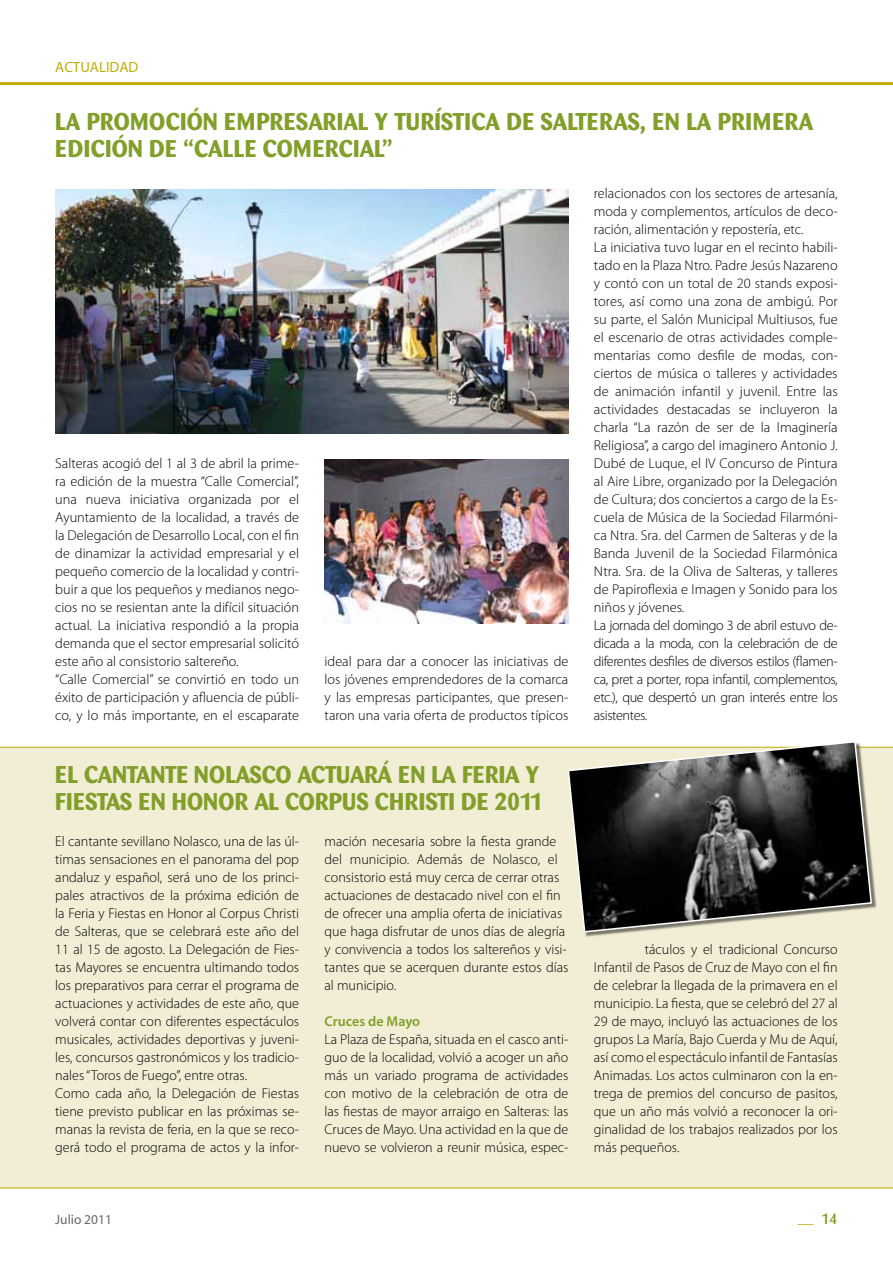
<style>
.page{position:relative;width:893px;height:1263px;background:#fff}
.page>*{position:absolute;margin:0;border:0;box-sizing:border-box;transform-origin:0 0}
.t1{font:700 24px "Barmeno";letter-spacing:.02em;color:#819f29}
.t2{font:500 15px "Barmeno";color:#bdae08}
.t3{font:14.85px "Myriad MM 400 600";color:#bdae08}
.t4{font:300 14.25px/18px "Myriad Pro";color:#000}
.t5{font:600 14.25px "Myriad Pro";color:#819f29}
.t6{font:13.5px "Myriad MM 400 600";color:#656765}
.s1{color:#819f29}
</style>
<div class="page">
<div style="left:0;top:747px;width:893px;height:441px;background:#f2eed6"></div>
<hr style="left:0;top:82px;width:893px;height:3px;background:#bdae08">
<hr style="left:0;top:1188px;width:893px;height:1px;background:#bdae08">
<img style="left:55px;top:189px;width:513px;height:245px">
<img style="left:325px;top:459px;width:243px;height:165px">
<hr style="left:0;top:747px;width:893px;height:1px;background:#bdae08">
<div style="left:569px;top:742px;width:308px;height:195px;background:#000;opacity:.5"></div>
<svg style="left:567px;top:742px;width:306px;height:191px"></svg>
<p class="t3" style="left:55px;top:60px;width:85px">ACTUALIDAD</p>
<h1 class="t1" style="left:55px;top:107px;width:62px">LA PROMO</h1>
<h1 class="t1" style="left:166px;top:107px;width:28px">CIÓN</h1>
<h1 class="t1" style="left:224px;top:107px;width:85px">EMPRESARIAL</h1>
<h1 class="t1" style="left:375px;top:107px;width:32px">Y TURÍSTI</h1>
<h1 class="t1" style="left:471px;top:107px;width:82px">CA DE SALT</h1>
<h1 class="t1" style="left:587px;top:107px;width:213px">ERAS, EN LA PRIMERA</h1>
<h1 class="t1" style="left:55px;top:134px;width:63px">EDICIÓN</h1>
<h1 class="t1" style="left:149px;top:134px;width:245px">DE “CALLE COM ERCIAL”</h1>
<p class="t4" style="left:55px;top:454px;width:245px">Salteras acogió del 1 al 3 de abril la prime&shy;ra edición de la muestra “Calle Comercial”, una nueva iniciativa organizada por el Ayuntamiento de la localidad, a través de la Delegación de Desarrollo Local, con el fin de dinamizar la actividad empresarial y el pequeño comercio de la localidad y contri&shy;buir a que los pequeños y medianos nego&shy;cios no se resientan ante la difícil situación actual. La iniciativa respondió a la propia demanda que el sector empresarial solicitó este año al consistorio saltereño.<br>“Calle Comercial” se convirtió en todo un éxito de participación y afluencia de públi&shy;co, y lo más importante, en el escaparate</p>
<p class="t4" style="left:325px;top:652px;width:245px;text-align:justify">ideal para dar a conocer las iniciativas de los jóvenes emprendedores de la comarca y las empresas participantes, que presen&shy;taron una varia oferta de productos típicos</p>
<h1 class="t1" style="left:55px;top:760px;width:57px">El CANTANT</h1>
<h1 class="t1" style="left:176px;top:760px;width:32px">E NOLAS</h1>
<h1 class="t1" style="left:262px;top:760px;width:78px">CO ACTUARÁ</h1>
<h1 class="t1" style="left:398px;top:760px;width:142px">EN LA FERIA Y</h1>
<h1 class="t1" style="left:55px;top:787px;width:43px">FIESTAS</h1>
<h1 class="t1" style="left:138px;top:787px;width:50px">EN HONOR</h1>
<h1 class="t1" style="left:254px;top:787px;width:147px">AL CORPUS CHRISTI</h1>
<h1 class="t1" style="left:461px;top:787px;width:84px">DE 2011</h1>
<p class="t4" style="left:55px;top:832px;width:245px">El cantante sevillano Nolasco, una de las úl&shy;timas sensaciones en el panorama del pop andaluz y español, será uno de los princi&shy;pales atractivos de la próxima edición de la Feria y Fiestas en Honor al Corpus Christi de Salteras, que se celebrará este año del 11 al 15 de agosto. La Delegación de Fies&shy;tas Mayores se encuentra ultimando todos los preparativos para cerrar el programa de actuaciones y actividades de este año, que volverá contar con diferentes espectáculos musicales, actividades deportivas y juveni&shy;les, concursos gastronómicos y los tradicio&shy;nales “Toros de Fuego”, entre otras.<br>Como cada año, la Delegación de Fiestas tiene previsto publicar en las próximas se&shy;manas la revista de feria, en la que se reco&shy;gerá todo el programa de actos y la infor-</p>
<p class="t4" style="left:325px;top:832px;width:245px">mación necesaria sobre la fiesta grande del municipio. Además de Nolasco, el consistorio está muy cerca de cerrar otras actuaciones de destacado nivel con el fin de ofrecer una amplia oferta de iniciativas que haga disfrutar de unos días de alegría y convivencia a todos los saltereños y visi&shy;tantes que se acerquen durante estos días al municipio.</p>
<p class="t5" style="left:325px;top:1013px;width:97px">Cruces de Mayo</p>
<p class="t4" style="left:325px;top:1030px;width:245px;text-align:justify">La Plaza de España, situada en el casco anti&shy;guo de la localidad, volvió a acoger un año más un variado programa de actividades con motivo de la celebración de otra de las fiestas de mayor arraigo en Salteras: las Cruces de Mayo. Una actividad en la que de nuevo se volvieron a reunir música, espec-</p>
<p class="t4" style="left:594px;top:184px;width:245px">relacionados con los sectores de artesanía, moda y complementos, artículos de deco&shy;ración, alimentación y repostería, etc.<br>La iniciativa tuvo lugar en el recinto habili&shy;tado en la Plaza Ntro. Padre Jesús Nazareno y contó con un total de 20 stands exposi&shy;tores, así como una zona de ambigú. Por su parte, el Salón Municipal Multiusos, fue el escenario de otras actividades comple&shy;mentarias como desfile de modas, con&shy;ciertos de música o talleres y actividades de animación infantil y juvenil. Entre las actividades destacadas se incluyeron la charla “La razón de ser de la Imaginería Religiosa”, a cargo del imaginero Antonio J.<br>Dubé de Luque, el IV Concurso de Pintura al Aire Libre, organizado por la Delegación de Cultura; dos conciertos a cargo de la Es&shy;cuela de Música de la Sociedad Filarmóni&shy;ca Ntra. Sra. del Carmen de Salteras y de la Banda Juvenil de la Sociedad Filarmónica Ntra. Sra. de la Oliva de Salteras, y talleres de Papiroflexia e Imagen y Sonido para los niños y jóvenes.<br>La jornada del domingo 3 de abril estuvo de&shy;dicada a la moda, con la celebración de de diferentes desfiles de diversos estilos (flamen&shy;ca, pret a porter, ropa infantil, complementos, etc.), que despertó un gran interés entre los asistentes.</p>
<p class="t4" style="left:594px;top:940px;width:245px;text-align:justify;text-indent:51px">táculos y el tradicional Concurso Infantil de Pasos de Cruz de Mayo con el fin de celebrar la llegada de la primavera en el municipio. La fiesta, que se celebró del 27 al 29 de mayo, incluyó las actuaciones de los grupos La María, Bajo Cuerda y Mu de Aquí, así como el espectáculo infantil de Fantasías Animadas. Los actos culminaron con la en&shy;trega de premios del concurso de pasitos, que un año más volvió a reconocer la ori&shy;ginalidad de los trabajos realizados por los más pequeños.</p>
<p class="t6" style="left:55px;top:1213px;width:58px">Julio 2011</p>
<p class="t2" style="left:798px;top:1208px;width:41px">__ <span class="s1">14</span></p>
</div>
